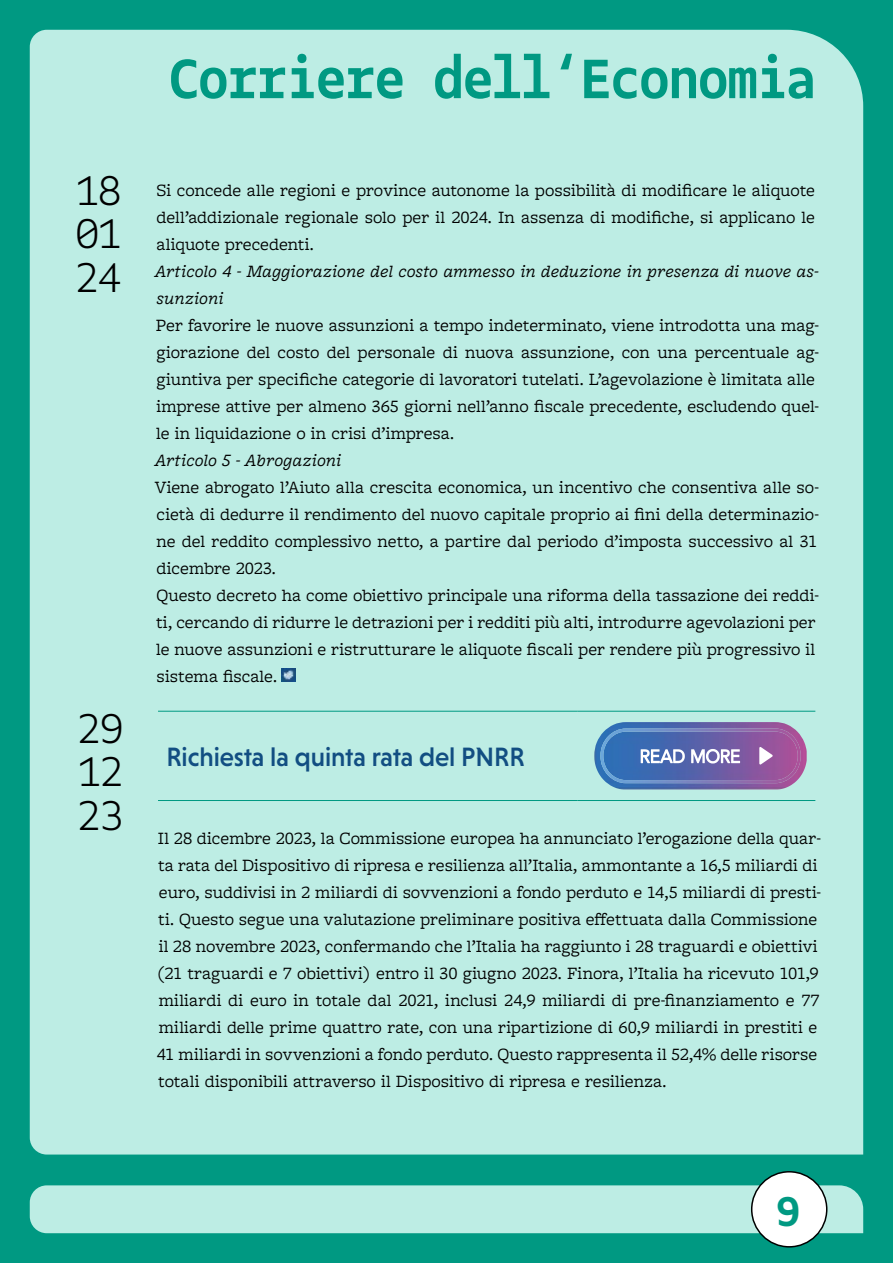
<style>
.page{position:relative;width:893px;height:1263px;background:#009982}
.page>*{position:absolute;margin:0;border:0;box-sizing:border-box;transform-origin:0 0}
.t1{font:700 60px "Gemeli Mono";letter-spacing:-.01em;color:#009982}
._4_DATA{font:300 45px "Gemeli Mono";color:#000}
.t2{font:700 45px "Gemeli Mono";color:#009982}
._1_Titolo_Norma{font:500 27px "Niveau Grotesk";letter-spacing:-.005em;color:#124e82}
._2_Testo_Norma{font:18px/27px "Freight Macro Pro";color:#000}
._2_Testo_Norma-2{font:italic 18px/27px "Freight Macro Pro";letter-spacing:-.005em;color:#000}
</style>
<div class="page">
<div style="left:30px;top:30px;width:833px;height:1124px;background:#bdede4"></div>
<div style="left:30px;top:1185px;width:833px;height:48px;background:#bdede4"></div>
<div style="left:752px;top:1172px;width:75px;height:75px;background:#fff;border-radius:50%"></div>
<div style="left:751px;top:1171px;width:76px;height:76px;border:2px solid #000;border-radius:50%"></div>
<img style="left:282px;top:668px;width:14px;height:14px">
<hr style="left:158px;top:711px;width:419px;height:1px;background:#009982">
<hr style="left:577px;top:711px;width:238px;height:1px;background:#009982">
<hr style="left:158px;top:800px;width:419px;height:1px;background:#009982">
<hr style="left:577px;top:800px;width:238px;height:1px;background:#009982">
<img style="left:594px;top:722px;width:213px;height:68px">
<img style="left:600px;top:728px;width:201px;height:55px">
<svg style="left:641px;top:749px;width:44px;height:14px"></svg>
<svg style="left:691px;top:749px;width:49px;height:14px"></svg>
<svg style="left:759px;top:747px;width:14px;height:17px"></svg>
<p class="_4_DATA" style="left:76px;top:159px;width:46px">18</p>
<p class="_4_DATA" style="left:76px;top:203px;width:46px">01</p>
<p class="_4_DATA" style="left:76px;top:246px;width:46px">24</p>
<p class="_4_DATA" style="left:78px;top:697px;width:46px">29</p>
<p class="_4_DATA" style="left:78px;top:740px;width:46px">12</p>
<p class="_4_DATA" style="left:78px;top:784px;width:46px">23</p>
<h1 class="t1" style="left:169px;top:37px;width:649px">Corriere dell‘Economia</h1>
<p class="_2_Testo_Norma" style="left:156px;top:176px;width:660px;text-align:justify">Si concede alle regioni e province autonome la possibilità di modificare le aliquote dell’addizionale regionale solo per il 2024. In assenza di modifiche, si applicano le aliquote precedenti.</p>
<p class="_2_Testo_Norma-2" style="left:155px;top:257px;width:666px">Articolo 4 - Maggiorazione del costo ammesso in deduzione in presenza di nuove as&shy;sunzioni</p>
<p class="_2_Testo_Norma" style="left:156px;top:311px;width:664px">Per favorire le nuove assunzioni a tempo indeterminato, viene introdotta una mag&shy;giorazione del costo del personale di nuova assunzione, con una percentuale ag&shy;giuntiva per specifiche categorie di lavoratori tutelati. L’agevolazione è limitata alle imprese attive per almeno 365 giorni nell’anno fiscale precedente, escludendo quel&shy;le in liquidazione o in crisi d’impresa.</p>
<p class="_2_Testo_Norma-2" style="left:155px;top:446px;width:188px">Articolo 5 - Abrogazioni</p>
<p class="_2_Testo_Norma" style="left:155px;top:473px;width:666px;text-align:justify">Viene abrogato l’Aiuto alla crescita economica, un incentivo che consentiva alle so&shy;cietà di dedurre il rendimento del nuovo capitale proprio ai fini della determinazio&shy;ne del reddito complessivo netto, a partire dal periodo d’imposta successivo al 31 dicembre 2023.</p>
<p class="_2_Testo_Norma" style="left:156px;top:581px;width:664px">Questo decreto ha come obiettivo principale una riforma della tassazione dei reddi&shy;ti, cercando di ridurre le detrazioni per i redditi più alti, introdurre agevolazioni per le nuove assunzioni e ristrutturare le aliquote fiscali per rendere più progressivo il sistema fiscale.</p>
<p class="_1_Titolo_Norma" style="left:166px;top:741px;width:360px">Richiesta la quinta rata del PNRR</p>
<p class="_2_Testo_Norma" style="left:157px;top:824px;width:666px">Il 28 dicembre 2023, la Commissione europea ha annunciato l’erogazione della quar&shy;ta rata del Dispositivo di ripresa e resilienza all’Italia, ammontante a 16,5 miliardi di euro, suddivisi in 2 miliardi di sovvenzioni a fondo perduto e 14,5 miliardi di presti&shy;ti. Questo segue una valutazione preliminare positiva effettuata dalla Commissione il 28 novembre 2023, confermando che l’Italia ha raggiunto i 28 traguardi e obiettivi (21 traguardi e 7 obiettivi) entro il 30 giugno 2023. Finora, l’Italia ha ricevuto 101,9 miliardi di euro in totale dal 2021, inclusi 24,9 miliardi di pre-finanziamento e 77 miliardi delle prime quattro rate, con una ripartizione di 60,9 miliardi in prestiti e 41 miliardi in sovvenzioni a fondo perduto. Questo rappresenta il 52,4% delle risorse totali disponibili attraverso il Dispositivo di ripresa e resilienza.</p>
<h2 class="t2" style="left:777px;top:1180px;width:24px">9</h2>
</div>
